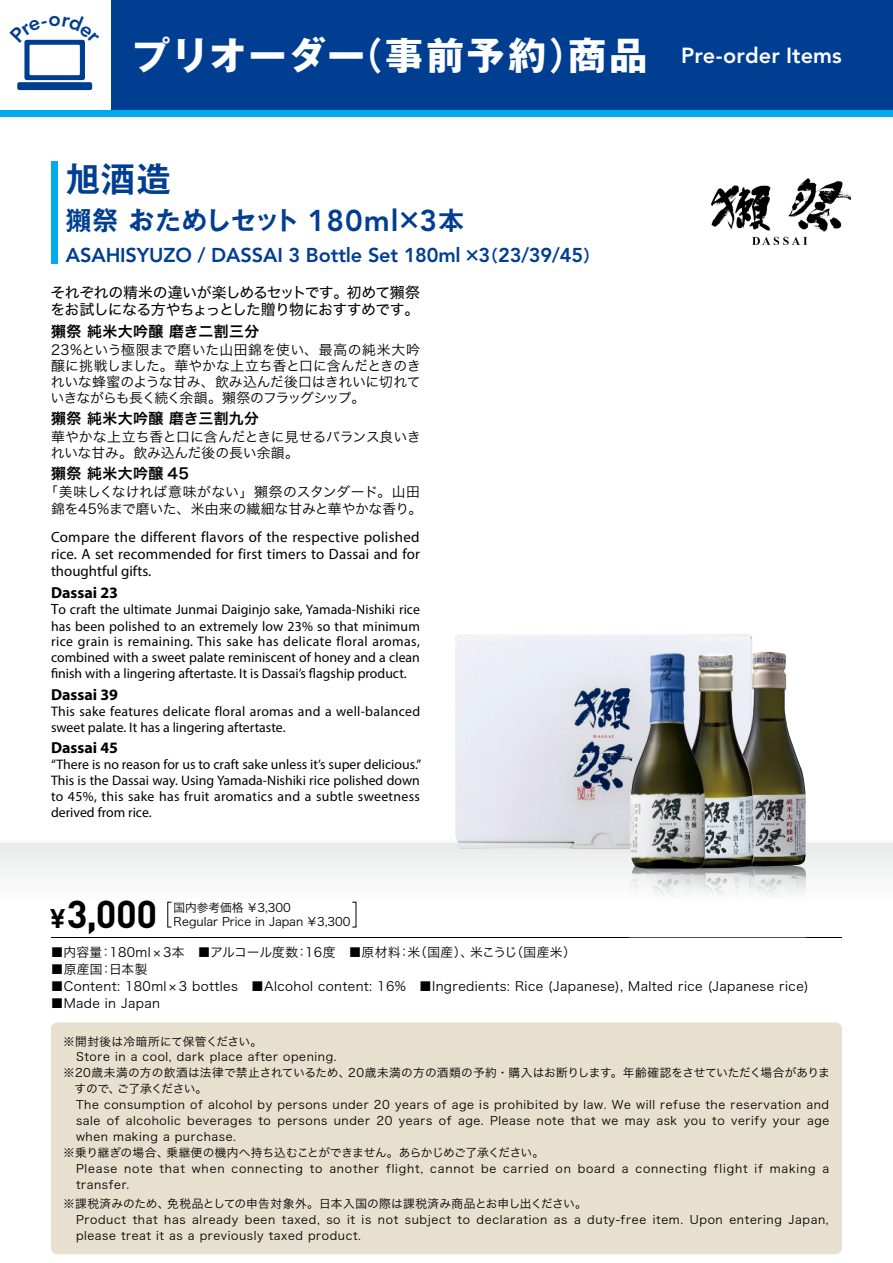
<style>
.page{position:relative;width:893px;height:1263px;background:#fff}
.page>*{position:absolute;margin:0;border:0;box-sizing:border-box;transform-origin:0 0}
.t1{font:700 38.25px "DIN";color:#000}
.t2{font:700 34.05px "Gothic MB101 Pro De";color:#003e91}
.t3{font:700 25.5px "Gothic MB101 Pro De";letter-spacing:.01em;color:#003e91}
.t4{font:800 21.75px "Avenir LT Std";letter-spacing:.005em;color:#fff}
.t5{font:800 19.95px "Avenir LT Std";letter-spacing:-.01em;color:#003e91}
.t6{font:700 15.9px "Myriad Pro";color:#000}
.t7{font:14.85px/17px "Myriad Pro";letter-spacing:.01em;color:#000;text-align:justify}
.t8{font:14.85px/17px "Hira Kaku Std W4";letter-spacing:-.04em;color:#000}
.t9{font:14.85px "Hira Kaku Std W6";letter-spacing:.03em;color:#000}
.t10{font:13.8px/16px "Myriad Pro";letter-spacing:.005em;color:#000;text-align:center}
.t11{font:13.8px/15.9px "Hira Kaku Std W3";letter-spacing:-.01em;color:#000;text-align:justify}
.t12{font:12.75px "Hira Kaku Std W3";letter-spacing:.03em;color:#000}
.t13{font:11.7px "Hira Kaku Pro W3";letter-spacing:.05em;color:#000}
.t14{font:11.7px "Hira Kaku Pro W3";letter-spacing:.07em;color:#000}
.t15{font:11.7px "Hira Kaku Pro W3";letter-spacing:.02em;color:#000}
.t16{font:11.7px "Hira Kaku Pro W3";letter-spacing:.015em;color:#000}
.t17{font:11.7px "Hira Kaku Pro W3";letter-spacing:-.025em;color:#000}
.t18{font:11.7px/13.8px "Hira Kaku Pro W3";color:#000}
.t19{font:11.7px "Hira Kaku Pro W3";letter-spacing:-.045em;color:#000}
.s1{font-family:"Gothic MB101 Pro";font-weight:700;font-size:38.25px}
.s2{font-family:"Gothic MB101 Pr 5 De";font-weight:700;font-size:38.25px}
.s3{font-family:"Avenir LT Std";font-weight:800;font-size:29.85px}
.s4{font-family:"Gothic MB101 Pro De";font-weight:700;font-size:16.95px}
.s5{font-size:14.85px}
.s6{font-size:26.55px}
</style>
<div class="page">
<div style="left:51px;top:162px;width:6px;height:102px;background:#00abe9"></div>
<hr style="left:51px;top:937px;width:791px;height:1px;background:#000">
<div style="left:51px;top:1022px;width:791px;height:232px;background:#e7e0ce;border-radius:6px"></div>
<img style="left:711px;top:179px;width:139px;height:65px">
<img style="left:629px;top:869px;width:177px;height:30px">
<img style="left:629px;top:937px;width:177px;height:1px">
<img style="left:455px;top:634px;width:351px;height:235px">
<div style="left:0;top:0;width:893px;height:111px;background:#003e91"></div>
<div style="left:0;top:0;width:111px;height:111px;background:#fff"></div>
<svg style="left:24px;top:40px;width:61px;height:40px"></svg>
<div style="left:30px;top:45px;width:50px;height:30px;background:#fff"></div>
<svg style="left:17px;top:80px;width:76px;height:11px"></svg>
<div style="left:0;top:111px;width:893px;height:6px;background:#00abe9"></div>
<svg style="left:24px;top:39px;width:61px;height:5px"></svg>
<h3 class="t4" style="left:132px;top:43px;width:711px"><span class="s1">プリオーダー</span><span class="s2">（</span><span class="s1">事前予約</span><span class="s2">）</span><span class="s1">商品</span> Pre-order Items</h3>
<h2 class="t2" style="left:66px;top:150px;width:106px">旭酒造</h2>
<h3 class="t3" style="left:66px;top:199px;width:399px">獺祭おためしセット <span class="s3">180ml</span>×<span class="s3">3</span>本</h3>
<h3 class="t5" style="left:66px;top:244px;width:536px">ASAHISYUZO / DASSAI 3 Bottle Set 180ml <span class="s4">×</span>3<span class="s4">（</span>23/39/45<span class="s4">）</span></h3>
<p class="t8" style="left:50px;top:284px;width:371px">それぞれの精米の違いが楽しめるセットです。初めて獺祭をお試しになる方やちょっとした贈り物におすすめです。</p>
<p class="t9" style="left:51px;top:319px;width:210px">獺祭 純米大吟醸 磨き二割三分</p>
<p class="t11" style="left:50px;top:341px;width:372px">23%という極限まで磨いた山田錦を使い、最高の純米大吟醸に挑戦しました。華やかな上立ち香と口に含んだときのきれいな蜂蜜のような甘み、飲み込んだ後口はきれいに切れていきながらも長く続く余韻。獺祭のフラッグシップ。</p>
<p class="t9" style="left:51px;top:407px;width:209px">獺祭 純米大吟醸 磨き三割九分</p>
<p class="t11" style="left:51px;top:429px;width:372px">華やかな上立ち香と口に含んだときに見せるバランス良いきれいな甘み。飲み込んだ後の長い余韻。</p>
<p class="t9" style="left:51px;top:462px;width:140px">獺祭 純米大吟醸 45</p>
<p class="t11" style="left:44px;top:483px;width:380px;line-height:17px;text-align:center">「美味しくなければ意味がない」獺祭のスタンダード。山田錦を45%まで磨いた、米由来の繊細な甘みと華やかな香り。</p>
<p class="t7" style="left:51px;top:528px;width:370px">Compare the different flavors of the respective polished rice. A set recommended for first timers to Dassai and for thoughtful gifts.</p>
<p class="t6" style="left:51px;top:582px;width:69px">Dassai 23</p>
<p class="t10" style="left:51px;top:601px;width:370px"><span class="s5">T</span>o craft the ultimate Junmai Daiginjo sake, Yamada-Nishiki rice has been polished to an extremely low 23% so that minimum rice grain is remaining. This sake has delicate floral aromas, combined with a sweet palate reminiscent of honey and a clean nish with a lingering aftertaste. It is Dassai’s agship product.</p>
<p class="t6" style="left:51px;top:685px;width:69px">Dassai 39</p>
<p class="t10" style="left:51px;top:703px;width:371px;text-align:left">This sake features delicate floral aromas and a well-balanced sweet palate. It has a lingering aftertaste.</p>
<p class="t6" style="left:51px;top:738px;width:69px">Dassai 45</p>
<p class="t10" style="left:51px;top:756px;width:372px;text-align:justify">“There is no reason for us to craft sake unless it’s super delicious.” This is the Dassai way. Using Yamada-Nishiki rice polished down to 45%, this sake has fruit aromatics and a subtle sweetness derived from rice.</p>
<h1 class="t1" style="left:50px;top:889px;width:108px"><span class="s6">¥</span>3,000</h1>
<p class="t18" style="left:174px;top:900px;width:178px">国内参考価格 ￥3,300<br>Regular Price in Japan ￥3,300</p>
<p class="t12" style="left:51px;top:943px;width:526px">■内容量：180ml×3本　■アルコール度数：16度　■原材料：米（国産）、米こうじ（国産米）</p>
<p class="t12" style="left:51px;top:960px;width:98px">■原産国：日本製</p>
<p class="t12" style="left:51px;top:977px;width:759px">■Content: 180ml×3 bottles　■Alcohol content: 16%　■Ingredients: Rice (Japanese), Malted rice (Japanese rice)</p>
<p class="t12" style="left:51px;top:994px;width:111px">■Made in Japan</p>
<p class="t15" style="left:63px;top:1031px;width:200px">※開封後は冷暗所にて保管ください。</p>
<p class="t13" style="left:64px;top:1047px;width:274px">　 Store in a cool, dark place after opening.</p>
<p class="t15" style="left:63px;top:1062px;width:768px">※ 20歳未満の方の飲酒は法律で禁止されているため、20歳未満の方の酒類の予約・購入はお断りします。年齢確認をさせていただく場合がありま</p>
<p class="t19" style="left:75px;top:1078px;width:134px">すので、ご了承ください。</p>
<p class="t13" style="left:64px;top:1094px;width:767px">　 The consumption of alcohol by persons under 20 years of age is prohibited by law. We will refuse the reservation and</p>
<p class="t13" style="left:76px;top:1110px;width:755px">sale of alcoholic beverages to persons under 20 years of age. Please note that we may ask you to verify your age</p>
<p class="t13" style="left:76px;top:1126px;width:161px">when making a purchase.</p>
<p class="t17" style="left:63px;top:1142px;width:482px">※乗り継ぎの場合、乗継便の機内へ持ち込むことができません。あらかじめご了承ください。</p>
<p class="t14" style="left:64px;top:1158px;width:767px">　 Please note that when connecting to another flight, cannot be carried on board a connecting flight if making a</p>
<p class="t13" style="left:76px;top:1174px;width:55px">transfer.</p>
<p class="t16" style="left:63px;top:1193px;width:525px">※課税済みのため、免税品としての申告対象外。日本入国の際は課税済み商品とお申し出ください。</p>
<p class="t13" style="left:64px;top:1209px;width:766px">　 Product that has already been taxed, so it is not subject to declaration as a duty-free item. Upon entering Japan,</p>
<p class="t13" style="left:76px;top:1225px;width:286px">please treat it as a previously taxed product.</p>
</div>
